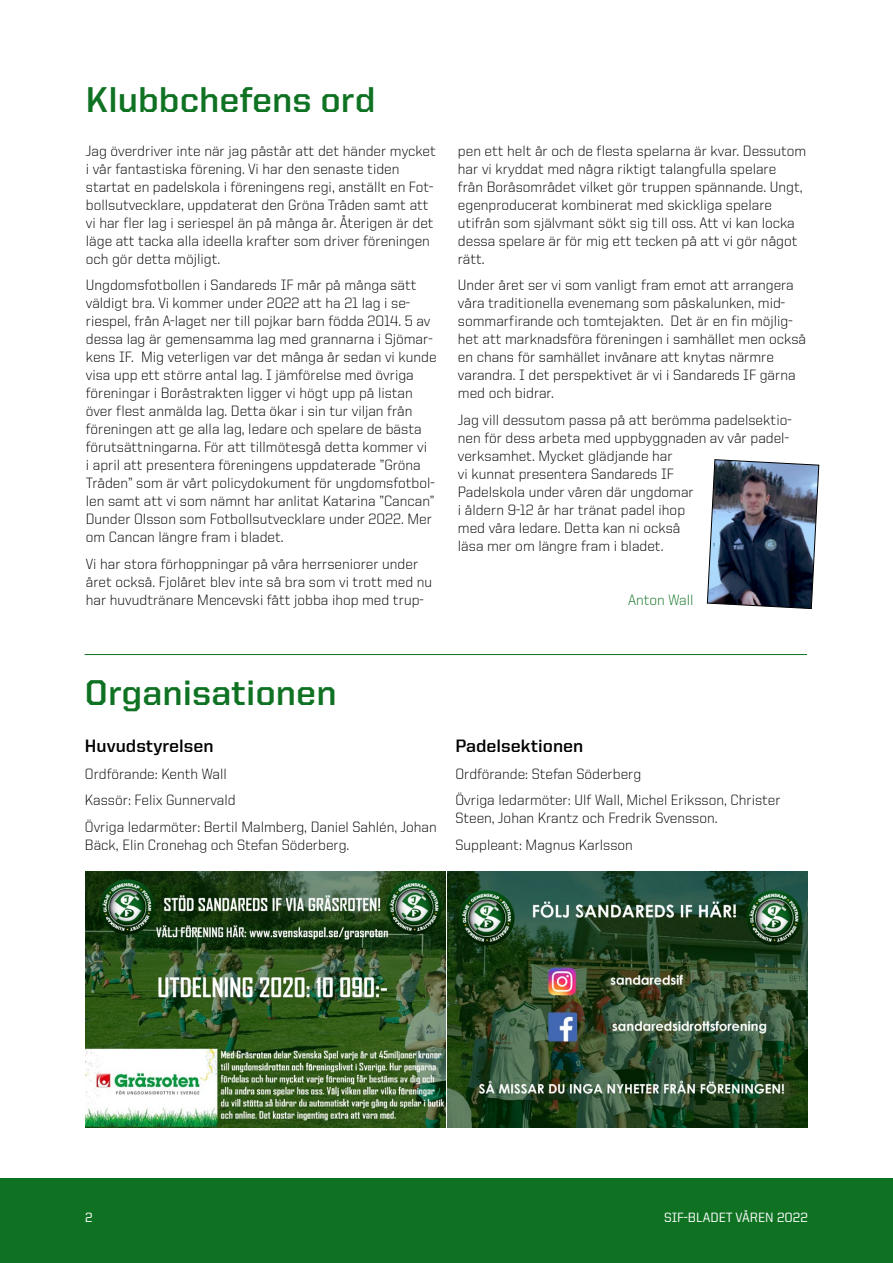
<style>
.page{position:relative;width:893px;height:1263px;background:#fff}
.page>*{position:absolute;margin:0;border:0;box-sizing:border-box;transform-origin:0 0}
.t1{font:700 36px "United Sans Reg";color:#0f7223}
.t2{font:700 18px "United Sans Reg";color:#000}
.t3{font:300 15px/18px "United Sans Reg";color:#000}
.t4{font:300 15px "United Sans Reg";color:#0f7223}
.t5{font:500 13.5px "United Sans Reg";color:#fff}
</style>
<div class="page">
<img style="left:706px;top:459px;width:114px;height:150px">
<img style="left:447px;top:871px;width:361px;height:256px">
<hr style="left:85px;top:654px;width:722px;height:1px;background:#0f7223">
<img style="left:85px;top:871px;width:360px;height:256px">
<div style="left:0;top:1178px;width:893px;height:85px;background:#0f7223"></div>
<h1 class="t1" style="left:86px;top:80px;width:291px">Klubbchefens ord</h1>
<p class="t3" style="left:86px;top:142px;width:352px">Jag överdriver inte när jag påstår att det händer mycket i vår fantastiska förening. Vi har den senaste tiden startat en padelskola i föreningens regi, anställt en Fot&shy;bollsutvecklare, uppdaterat den Gröna Tråden samt att vi har fler lag i seriespel än på många år. Återigen är det läge att tacka alla ideella krafter som driver föreningen och gör detta möjligt.</p>
<p class="t3" style="left:86px;top:276px;width:352px">Ungdomsfotbollen i Sandareds IF mår på många sätt väldigt bra. Vi kommer under 2022 att ha 21 lag i se&shy;riespel, från A-laget ner till pojkar barn födda 2014. 5 av dessa lag är gemensamma lag med grannarna i Sjömar&shy;kens IF. Mig veterligen var det många år sedan vi kunde visa upp ett större antal lag. I jämförelse med övriga föreningar i Boråstrakten ligger vi högt upp på listan över flest anmälda lag. Detta ökar i sin tur viljan från föreningen att ge alla lag, ledare och spelare de bästa förutsättningarna. För att tillmötesgå detta kommer vi<br>i april att presentera föreningens uppdaterade ”Gröna Tråden” som är vårt policydokument för ungdomsfotbol&shy;len samt att vi som nämnt har anlitat Katarina ”Cancan” Dunder Olsson som Fotbollsutvecklare under 2022. Mer om Cancan längre fram i bladet.</p>
<p class="t3" style="left:86px;top:555px;width:348px">Vi har stora förhoppningar på våra herrseniorer under året också. Fjolåret blev inte så bra som vi trott med nu har huvudtränare Mencevski fått jobba ihop med trup-</p>
<p class="t3" style="left:458px;top:142px;width:350px">pen ett helt år och de flesta spelarna är kvar. Dessutom har vi kryddat med några riktigt talangfulla spelare<br>från Boråsområdet vilket gör truppen spännande. Ungt, egenproducerat kombinerat med skickliga spelare utifrån som självmant sökt sig till oss. Att vi kan locka dessa spelare är för mig ett tecken på att vi gör något rätt.</p>
<p class="t3" style="left:458px;top:276px;width:350px">Under året ser vi som vanligt fram emot att arrangera våra traditionella evenemang som påskalunken, mid&shy;sommarfirande och tomtejakten. Det är en fin möjlig&shy;het att marknadsföra föreningen i samhället men också en chans för samhället invånare att knytas närmre varandra. I det perspektivet är vi i Sandareds IF gärna med och bidrar.</p>
<p class="t3" style="left:458px;top:411px;width:335px">Jag vill dessutom passa på att berömma padelsektio&shy;nen för dess arbeta med uppbyggnaden av vår padel&shy;verksamhet. Mycket glädjande har<br>vi kunnat presentera Sandareds IF<br>Padelskola under våren där ungdomar<br>i åldern 9-12 år har tränat padel ihop<br>med våra ledare. Detta kan ni också<br>läsa mer om längre fram i bladet.</p>
<p class="t4" style="left:628px;top:592px;width:67px">Anton Wall</p>
<h1 class="t1" style="left:85px;top:673px;width:253px">Organisationen</h1>
<p class="t2" style="left:85px;top:736px;width:130px">Huvudstyrelsen</p>
<p class="t3" style="left:85px;top:760px;width:353px;line-height:26.5px">Ordförande: Kenth Wall<br>Kassör: Felix Gunnervald<br>Övriga ledarmöter: Bertil Malmberg, Daniel Sahlén, Johan</p>
<p class="t3" style="left:85px;top:835px;width:266px">Bäck, Elin Cronehag och Stefan Söderberg.</p>
<p class="t2" style="left:455px;top:736px;width:129px">Padelsektionen</p>
<p class="t3" style="left:455px;top:760px;width:327px;line-height:26.5px">Ordförande: Stefan Söderberg<br>Övriga ledarmöter: Ulf Wall, Michel Eriksson, Christer</p>
<p class="t3" style="left:455px;top:805px;width:264px;line-height:26.5px">Steen, Johan Krantz och Fredrik Svensson.<br>Suppleant: Magnus Karlsson</p>
<p class="t5" style="left:85px;top:1210px;width:9px">2</p>
<p class="t5" style="left:664px;top:1210px;width:145px">SIF-BLADET VÅREN 2022</p>
</div>
